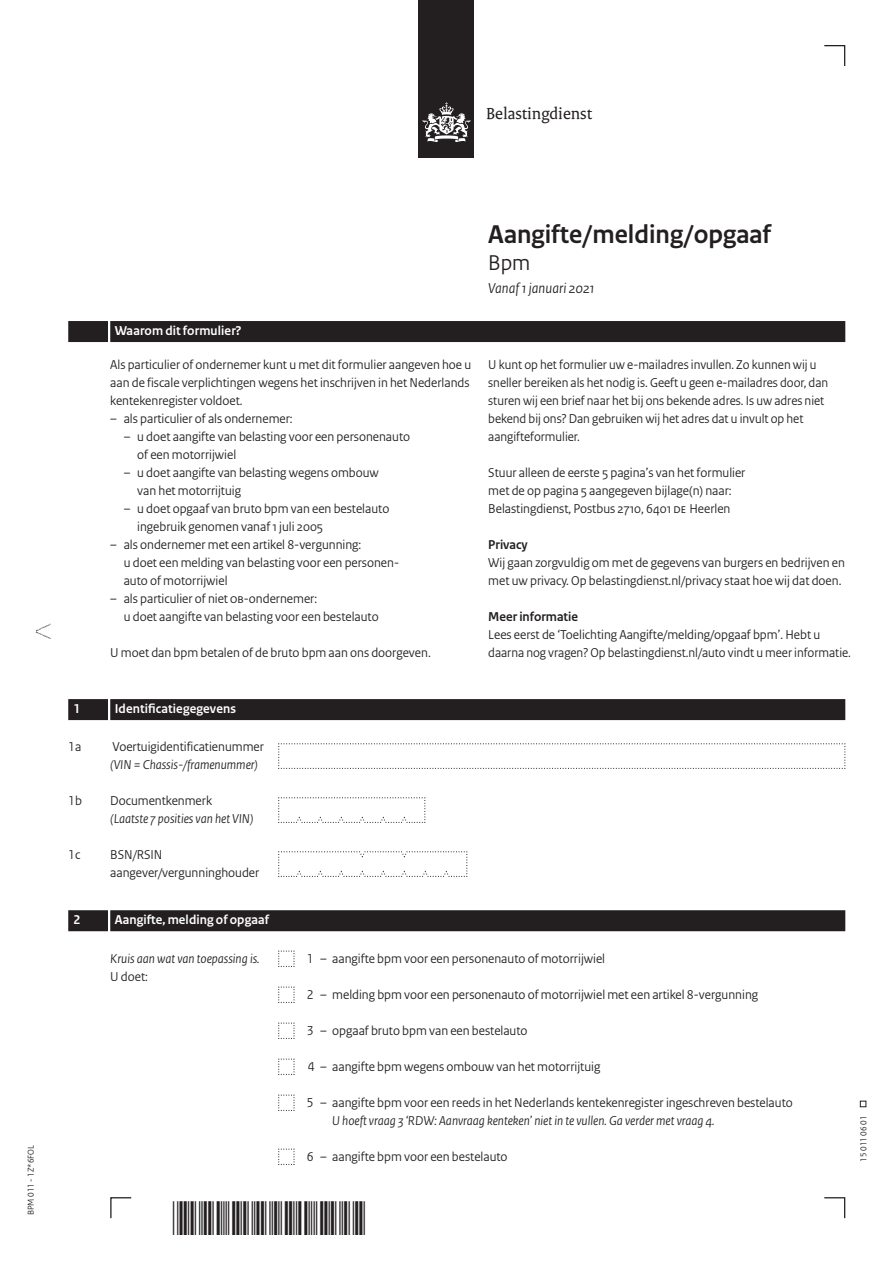
<style>
.page{position:relative;width:893px;height:1263px;background:#fff}
.page>*{position:absolute;margin:0;border:0;box-sizing:border-box;transform-origin:0 0}
.t1{font:700 27px "Rijksoverheid Sans Heading";color:#231f20}
.t2{font:22.5px "Rijksoverheid Sans Heading";color:#231f20}
.t3{font:17.25px "Rijksoverheid Serif";color:#231f20}
.t4{font:italic 15px "Rijksoverheid Sans Heading";letter-spacing:.005em;color:#231f20}
.t5{font:13.5px/18px "Rijksoverheid Sans Heading";color:#231f20}
.t6{font:italic 13.5px "Rijksoverheid Sans Heading";color:#231f20}
.t7{font:700 13.5px "Rijksoverheid Sans Heading";letter-spacing:.01em;color:#fff}
.t8{font:700 13.5px "Rijksoverheid Sans Heading";color:#231f20}
.t9{font:9px "Rijksoverheid Sans Heading";color:#231f20}
</style>
<div class="page">
<svg style="left:824px;top:1197px;width:22px;height:22px"></svg>
<svg style="left:110px;top:1197px;width:22px;height:22px"></svg>
<svg style="left:824px;top:45px;width:22px;height:21px"></svg>
<svg style="left:860px;top:1101px;width:6px;height:6px"></svg>
<div style="left:419px;top:0;width:55px;height:158px;background:#231f20"></div>
<svg style="left:423px;top:102px;width:47px;height:40px"></svg>
<svg style="left:36px;top:624px;width:15px;height:15px"></svg>
<div style="left:110px;top:699px;width:735px;height:21px;background:#231f20"></div>
<div style="left:68px;top:699px;width:40px;height:21px;background:#231f20"></div>
<div style="left:110px;top:910px;width:735px;height:21px;background:#231f20"></div>
<div style="left:68px;top:910px;width:40px;height:21px;background:#231f20"></div>
<svg style="left:278px;top:743px;width:568px;height:26px"></svg>
<svg style="left:278px;top:797px;width:148px;height:26px"></svg>
<svg style="left:278px;top:851px;width:190px;height:26px"></svg>
<svg style="left:278px;top:950px;width:17px;height:17px"></svg>
<svg style="left:278px;top:986px;width:17px;height:17px"></svg>
<svg style="left:278px;top:1022px;width:17px;height:17px"></svg>
<svg style="left:278px;top:1058px;width:17px;height:17px"></svg>
<svg style="left:278px;top:1094px;width:17px;height:17px"></svg>
<svg style="left:278px;top:1148px;width:17px;height:17px"></svg>
<div style="left:110px;top:321px;width:735px;height:21px;background:#231f20"></div>
<div style="left:68px;top:321px;width:40px;height:21px;background:#231f20"></div>
<p class="t3" style="left:486px;top:103px;width:107px">Belastingdienst</p>
<p class="t9" style="left:26px;top:1215px;width:72px;rotate:-90deg">BPM 011 - 1Z*6FOL</p>
<p class="t7" style="left:115px;top:323px;width:128px">Waarom dit formulier?</p>
<p class="t5" style="left:110px;top:356px;width:362px;text-align:justify">Als particulier of ondernemer kunt u met dit formulier aangeven hoe u aan de fiscale verplichtingen wegens het inschrijven in het Nederlands kentekenregister voldoet.</p>
<p class="t5" style="left:110px;top:410px;width:184px">– als particulier of als ondernemer:</p>
<p class="t5" style="left:137px;top:428px;width:274px;text-indent:-14px">– u doet aangifte van belasting voor een personenauto of een motorrijwiel</p>
<p class="t5" style="left:137px;top:464px;width:243px;text-indent:-14px">– u doet aangifte van belasting wegens ombouw van het motorrijtuig</p>
<p class="t5" style="left:137px;top:500px;width:254px;text-indent:-14px">– u doet opgaaf van bruto bpm van een bestelauto ingebruik genomen vanaf 1 juli 2005</p>
<p class="t5" style="left:124px;top:536px;width:275px;text-indent:-14px">– als ondernemer met een artikel 8-vergunning:<br>u doet een melding van belasting voor een personen&shy;auto of motorrijwiel</p>
<p class="t5" style="left:124px;top:590px;width:256px;text-indent:-14px">– als particulier of niet OB-ondernemer:<br>u doet aangifte van belasting voor een bestelauto</p>
<p class="t5" style="left:110px;top:644px;width:322px">U moet dan bpm betalen of de bruto bpm aan ons doorgeven.</p>
<h1 class="t1" style="left:488px;top:219px;width:284px">Aangifte/melding/opgaaf</h1>
<h2 class="t2" style="left:488px;top:250px;width:44px">Bpm</h2>
<p class="t4" style="left:488px;top:279px;width:108px">Vanaf 1 januari 2021</p>
<p class="t5" style="left:488px;top:356px;width:341px">U kunt op het formulier uw e-mailadres invullen. Zo kunnen wij u sneller bereiken als het nodig is. Geeft u geen e-mailadres door, dan sturen wij een brief naar het bij ons bekende adres. Is uw adres niet bekend bij ons? Dan gebruiken wij het adres dat u invult op het aangifteformulier.</p>
<p class="t5" style="left:488px;top:464px;width:259px">Stuur alleen de eerste 5 pagina’s van het formulier met de op pagina 5 aangegeven bijlage(n) naar:<br>Belastingdienst, Postbus 2710, 6401 de Heerlen</p>
<p class="t8" style="left:488px;top:537px;width:41px">Privacy</p>
<p class="t5" style="left:488px;top:554px;width:358px">Wij gaan zorgvuldig om met de gegevens van burgers en bedrijven en met uw privacy. Op belastingdienst.nl/privacy staat hoe wij dat doen.</p>
<p class="t8" style="left:488px;top:609px;width:91px">Meer informatie</p>
<p class="t5" style="left:488px;top:626px;width:364px">Lees eerst de ‘Toelichting Aangifte/melding/opgaaf bpm’. Hebt u daarna nog vragen? Op belastingdienst.nl/auto vindt u meer informatie.</p>
<p class="t7" style="left:74px;top:701px;width:8px">1</p>
<p class="t7" style="left:115px;top:701px;width:123px">Identificatiegegevens</p>
<p class="t5" style="left:68px;top:738px;width:15px">1a</p>
<p class="t5" style="left:112px;top:738px;width:153px">Voertuigidentificatienummer</p>
<p class="t6" style="left:110px;top:757px;width:149px">(VIN = Chassis-/framenummer)</p>
<p class="t5" style="left:68px;top:792px;width:15px">1b</p>
<p class="t5" style="left:110px;top:792px;width:103px">Documentkenmerk</p>
<p class="t6" style="left:110px;top:811px;width:145px">(Laatste 7 posities van het VIN)</p>
<p class="t5" style="left:68px;top:846px;width:14px">1c</p>
<p class="t5" style="left:110px;top:846px;width:151px">BSN/RSIN aangever/vergunninghouder</p>
<p class="t7" style="left:74px;top:912px;width:8px">2</p>
<p class="t7" style="left:115px;top:912px;width:156px">Aangifte, melding of opgaaf</p>
<p class="t6" style="left:110px;top:951px;width:151px">Kruis aan wat van toepassing is.</p>
<p class="t5" style="left:110px;top:968px;width:39px">U doet:</p>
<p class="t5" style="left:307px;top:950px;width:300px">1 – aangifte bpm voor een personenauto of motorrijwiel</p>
<p class="t5" style="left:307px;top:986px;width:453px">2 – melding bpm voor een personenauto of motorrijwiel met een artikel 8-vergunning</p>
<p class="t5" style="left:307px;top:1022px;width:222px">3 – opgaaf bruto bpm van een bestelauto</p>
<p class="t5" style="left:308px;top:1058px;width:294px">4 – aangifte bpm wegens ombouw van het motorrijtuig</p>
<p class="t5" style="left:307px;top:1094px;width:488px">5 – aangifte bpm voor een reeds in het Nederlands kentekenregister ingeschreven bestelauto</p>
<p class="t6" style="left:332px;top:1113px;width:384px">U hoeft vraag 3 ‘RDW: Aanvraag kenteken’ niet in te vullen. Ga verder met vraag 4.</p>
<p class="t5" style="left:307px;top:1148px;width:202px">6 – aangifte bpm voor een bestelauto</p>
<p class="t9" style="left:858px;top:1161px;width:47px;rotate:-90deg">15 011 06 01</p>
</div>
